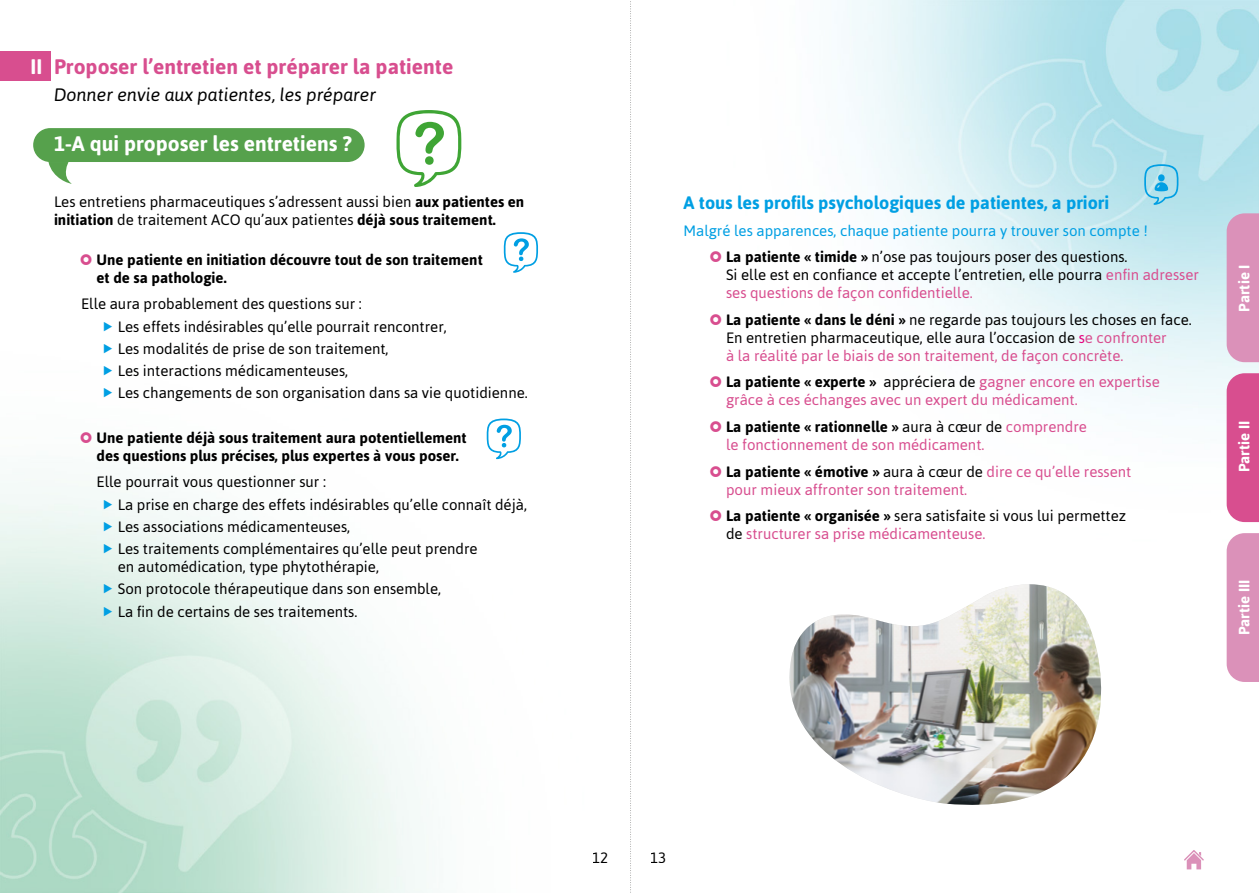
<style>
.page{position:relative;width:1259px;height:893px;background:#fff}
.page>*{position:absolute;margin:0;border:0;box-sizing:border-box;transform-origin:0 0}
.t1{font:700 21px "Asap";color:#d84e8f}
.t2{font:700 21px "Asap";color:#fff}
.t3{font:700 18px "Asap";color:#009fe3}
.t4{font:italic 18px "Asap";color:#000}
.t5{font:15px/22.2px "Asap";color:#000}
.t6{font:15px/18px "Asap";color:#d84e8f}
.t7{font:700 15px/18px "Asap";color:#000}
.t8{font:15px/26.5px "Asap";color:#009fe3}
.t9{font:700 15px "Asap";color:#fff}
.s1{font-weight:700}
.s2{font-weight:700;color:#000}
.s3{color:#000}
.s4{color:#d84e8f}
.s5{color:#e6007d}
</style>
<div class="page">
<img style="left:847px;top:0;width:412px;height:523px">
<svg style="left:1184px;top:850px;width:19px;height:19px"></svg>
<svg style="left:630px;top:1px;width:1px;height:892px"></svg>
<div style="left:1226px;top:213px;width:33px;height:149px;background:#db91b9"></div>
<div style="left:1226px;top:373px;width:33px;height:149px;background:#d84e8f"></div>
<div style="left:1226px;top:533px;width:33px;height:149px;background:#db91b9"></div>
<img style="left:0;top:245px;width:509px;height:648px">
<div style="left:33px;top:128px;width:332px;height:34px;background:#56a14c;border-radius:17px"></div>
<div style="left:0;top:51px;width:50px;height:30px;background:#d84e8f"></div>
<svg style="left:48px;top:162px;width:24px;height:22px"></svg>
<svg style="left:396px;top:110px;width:65px;height:77px"></svg>
<svg style="left:504px;top:232px;width:34px;height:41px"></svg>
<svg style="left:487px;top:419px;width:34px;height:40px"></svg>
<svg style="left:1144px;top:164px;width:34px;height:41px"></svg>
<img style="left:789px;top:584px;width:313px;height:221px">
<svg style="left:81px;top:254px;width:11px;height:11px"></svg>
<svg style="left:104px;top:321px;width:8px;height:10px"></svg>
<svg style="left:104px;top:344px;width:8px;height:9px"></svg>
<svg style="left:104px;top:366px;width:8px;height:9px"></svg>
<svg style="left:104px;top:388px;width:8px;height:10px"></svg>
<svg style="left:81px;top:432px;width:11px;height:11px"></svg>
<svg style="left:104px;top:499px;width:8px;height:10px"></svg>
<svg style="left:104px;top:522px;width:8px;height:9px"></svg>
<svg style="left:104px;top:544px;width:8px;height:9px"></svg>
<svg style="left:104px;top:584px;width:8px;height:10px"></svg>
<svg style="left:104px;top:606px;width:8px;height:10px"></svg>
<h1 class="t2" style="left:31px;top:54px;width:13px">II</h1>
<h1 class="t1" style="left:54px;top:55px;width:401px">Proposer l’entretien et préparer la patiente</h1>
<p class="t4" style="left:54px;top:84px;width:323px">Donner envie aux patientes, les préparer</p>
<h1 class="t2" style="left:54px;top:132px;width:299px">1-A qui proposer les entretiens ?</h1>
<p class="t5" style="left:54px;top:192px;width:472px;line-height:18px">Les entretiens pharmaceutiques s’adressent aussi bien <span class="s1">aux patientes en initiation</span> de traitement ACO qu’aux patientes <span class="s1">déjà sous traitement.</span></p>
<p class="t7" style="left:97px;top:250px;width:388px">Une patiente en initiation découvre tout de son traitement et de sa pathologie.</p>
<p class="t5" style="left:118px;top:293px;width:411px;text-indent:-37px">Elle aura probablement des questions sur :<br>Les effets indésirables qu’elle pourrait rencontrer,<br>Les modalités de prise de son traitement,<br>Les interactions médicamenteuses,<br>Les changements de son organisation dans sa vie quotidienne.</p>
<p class="t7" style="left:97px;top:428px;width:372px">Une patiente déjà sous traitement aura potentiellement des questions plus précises, plus expertes à vous poser.</p>
<p class="t5" style="left:118px;top:471px;width:411px;text-indent:-21px">Elle pourrait vous questionner sur :<br>La prise en charge des effets indésirables qu’elle connaît déjà, Les associations médicamenteuses,<br>Les traitements complémentaires qu’elle peut prendre</p>
<p class="t5" style="left:118px;top:556px;width:325px">en automédication, type phytothérapie,<br>Son protocole thérapeutique dans son ensemble,<br>La fin de certains de ses traitements.</p>
<p class="t3" style="left:683px;top:193px;width:427px">A tous les profils psychologiques de patientes, a priori</p>
<p class="t8" style="left:726px;top:217px;width:423px;text-indent:-43px">Malgré les apparences, chaque patiente pourra y trouver son compte !<br><span class="s2">La patiente « timide »</span> <span class="s3">n’ose pas toujours poser des questions.</span></p>
<p class="t5" style="left:726px;top:266px;width:474px;line-height:18px">Si elle est en confiance et accepte l’entretien, elle pourra <span class="s4">enfin adresser ses questions de façon confidentielle.</span></p>
<p class="t5" style="left:726px;top:311px;width:467px;line-height:18px"><span class="s1">La patiente « dans le déni »</span> ne regarde pas toujours les choses en face.<br>En entretien pharmaceutique, elle aura l’occasion de <span class="s5">s</span><span class="s4">e confronter<br>à la réalité par le biais de son traitement, de façon concrète.</span></p>
<p class="t6" style="left:726px;top:373px;width:435px"><span class="s2">La patiente « experte »</span> <span class="s3">appréciera de</span> gagner encore en expertise grâce à ces échanges avec un expert du médicament.</p>
<p class="t6" style="left:726px;top:418px;width:362px"><span class="s2">La patiente « rationnelle »</span> <span class="s3">aura à cœur de</span> comprendre le fonctionnement de son médicament.</p>
<p class="t6" style="left:726px;top:462px;width:407px"><span class="s2">La patiente « émotive »</span> <span class="s3">aura à cœur de</span> dire ce qu’elle ressent pour mieux affronter son traitement.</p>
<p class="t5" style="left:726px;top:507px;width:402px;line-height:18px"><span class="s1">La patiente « organisée »</span> sera satisfaite si vous lui permettez de <span class="s4">structurer sa prise médicamenteuse.</span></p>
<p class="t9" style="left:1235px;top:312px;width:49px;rotate:-90deg">Partie I</p>
<p class="t9" style="left:1235px;top:472px;width:53px;rotate:-90deg">Partie II</p>
<p class="t9" style="left:1235px;top:635px;width:57px;rotate:-90deg">Partie III</p>
<p class="t5" style="left:593px;top:846px;width:17px">12</p>
<p class="t5" style="left:651px;top:846px;width:17px">13</p>
</div>
